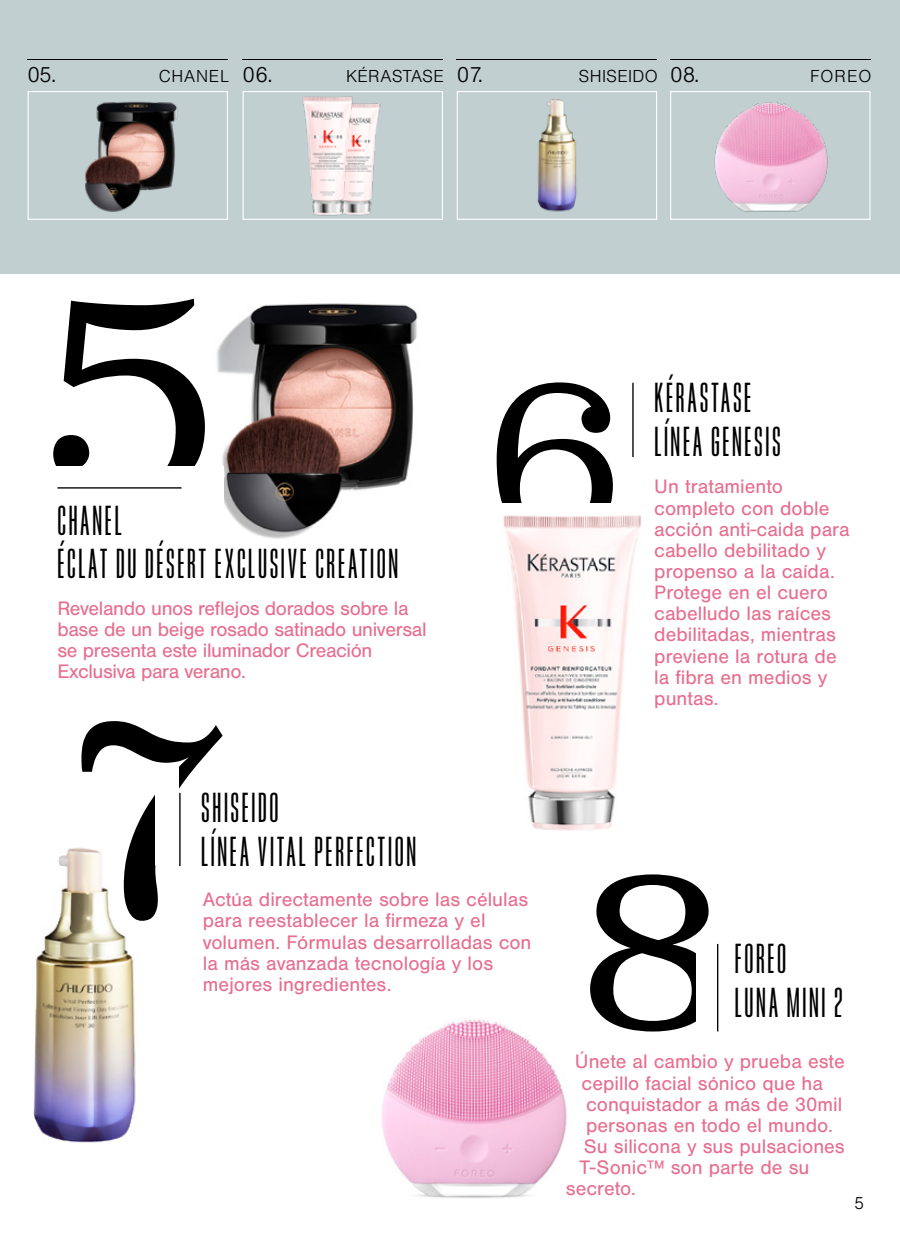
<style>
.page{position:relative;width:900px;height:1244px;background:#fff}
.page>*{position:absolute;margin:0;border:0;box-sizing:border-box;transform-origin:0 0}
.t1{font:300 283.5px "Superclarendon";color:#000}
.t2{font:300 281.7px "Superclarendon";color:#000}
.t3{font:300 225px/491.8px "Superclarendon";color:#000;text-align:center}
.t4{font:43.88px/43.6px "Bee Three";letter-spacing:.06em;color:#000}
.t5{font:300 22.5px "Nimbus San";color:#000}
.t6{font:20.25px/21.2px "Nimbus San";color:#e76e8f}
.t7{font:20.25px/21.2px "Nimbus San";letter-spacing:-.02em;color:#e76e8f}
.t8{font:300 18px "Nimbus San";letter-spacing:.02em;color:#000}
.s1{font-size:22.5px}
</style>
<div class="page">
<img style="left:382px;top:1018px;width:185px;height:180px">
<img style="left:33px;top:847px;width:103px;height:296px">
<img style="left:205px;top:273px;width:221px;height:266px">
<div style="left:0;top:0;width:899px;height:273px;background:#c1cfd1"></div>
<hr style="left:28px;top:59px;width:200px;height:1px;background:#000">
<hr style="left:242px;top:59px;width:201px;height:1px;background:#000">
<hr style="left:456px;top:59px;width:201px;height:1px;background:#000">
<hr style="left:670px;top:59px;width:200px;height:1px;background:#000">
<div style="left:28px;top:91px;width:200px;height:129px;border:1px solid #fff"></div>
<div style="left:242px;top:91px;width:201px;height:129px;border:1px solid #fff"></div>
<div style="left:456px;top:91px;width:201px;height:129px;border:1px solid #fff"></div>
<div style="left:670px;top:91px;width:200px;height:129px;border:1px solid #fff"></div>
<div style="left:29px;top:467px;width:194px;height:51px;background:#fff"></div>
<hr style="left:57px;top:487px;width:124px;height:1px;background:#000">
<hr style="left:716px;top:944px;width:2px;height:87px;background:#000">
<hr style="left:632px;top:383px;width:1px;height:74px;background:#000">
<hr style="left:179px;top:793px;width:1px;height:73px;background:#000">
<img style="left:503px;top:515px;width:139px;height:316px">
<img style="left:57px;top:91px;width:144px;height:129px">
<img style="left:714px;top:102px;width:114px;height:110px">
<img style="left:537px;top:99px;width:40px;height:113px">
<img style="left:358px;top:103px;width:27px;height:117px">
<img style="left:298px;top:96px;width:60px;height:124px">
<p class="t5" style="left:28px;top:63px;width:30px">05.</p>
<p class="t8" style="left:159px;top:67px;width:115px">CHANEL <span class="s1">06.</span></p>
<p class="t8" style="left:346px;top:67px;width:138px">KÉRASTASE <span class="s1">07.</span></p>
<p class="t8" style="left:579px;top:67px;width:122px">SHISEIDO <span class="s1">08.</span></p>
<p class="t8" style="left:809px;top:67px;width:63px">FOREO</p>
<h1 class="t1" style="left:39px;top:203px;width:183px">5</h1>
<h3 class="t4" style="left:57px;top:499px;width:342px">CHANEL<br>ÉCLAT DU DÉSERT EXCLUSIVE CREATION</h3>
<h3 class="t4" style="left:654px;top:376px;width:128px">KÉRASTASE<br>LÍNEA GENESIS</h3>
<h3 class="t3" style="left:484px;top:228px;width:244px">6<br>8</h3>
<p class="t6" style="left:654px;top:476px;width:197px">Un tratamiento completo con doble acción anti-caida para cabello debilitado y propenso a la caída.<br>Protege en el cuero cabelludo las raíces debilitadas, mientras previene la rotura de la fibra en medios y puntas.</p>
<p class="t7" style="left:57px;top:598px;width:370px">Revelando unos reflejos dorados sobre la base de un beige rosado satinado universal se presenta este iluminador Creación Exclusiva para verano.</p>
<h2 class="t2" style="left:69px;top:628px;width:162px">7</h2>
<h3 class="t4" style="left:201px;top:786px;width:216px">SHISEIDO<br>LÍNEA VITAL PERFECTION</h3>
<p class="t6" style="left:203px;top:889px;width:330px">Actúa directamente sobre las células para reestablecer la firmeza y el volumen. Fórmulas desarrolladas con la más avanzada tecnología y los mejores ingredientes.</p>
<h3 class="t4" style="left:734px;top:937px;width:109px">FOREO<br>LUNA MINI 2</h3>
<p class="t6" style="left:574px;top:1051px;width:271px">Únete al cambio y prueba este</p>
<p class="t6" style="left:581px;top:1072px;width:243px">cepillo facial sónico que ha</p>
<p class="t6" style="left:586px;top:1094px;width:258px">conquistador a más de 30mil</p>
<p class="t6" style="left:586px;top:1115px;width:248px">personas en todo el mundo.</p>
<p class="t6" style="left:583px;top:1136px;width:262px">Su silicona y sus pulsaciones</p>
<p class="t6" style="left:579px;top:1157px;width:231px">T-Sonic™ son parte de su</p>
<p class="t6" style="left:565px;top:1178px;width:72px">secreto.</p>
<p class="t8" style="left:854px;top:1193px;width:12px">5</p>
</div>
